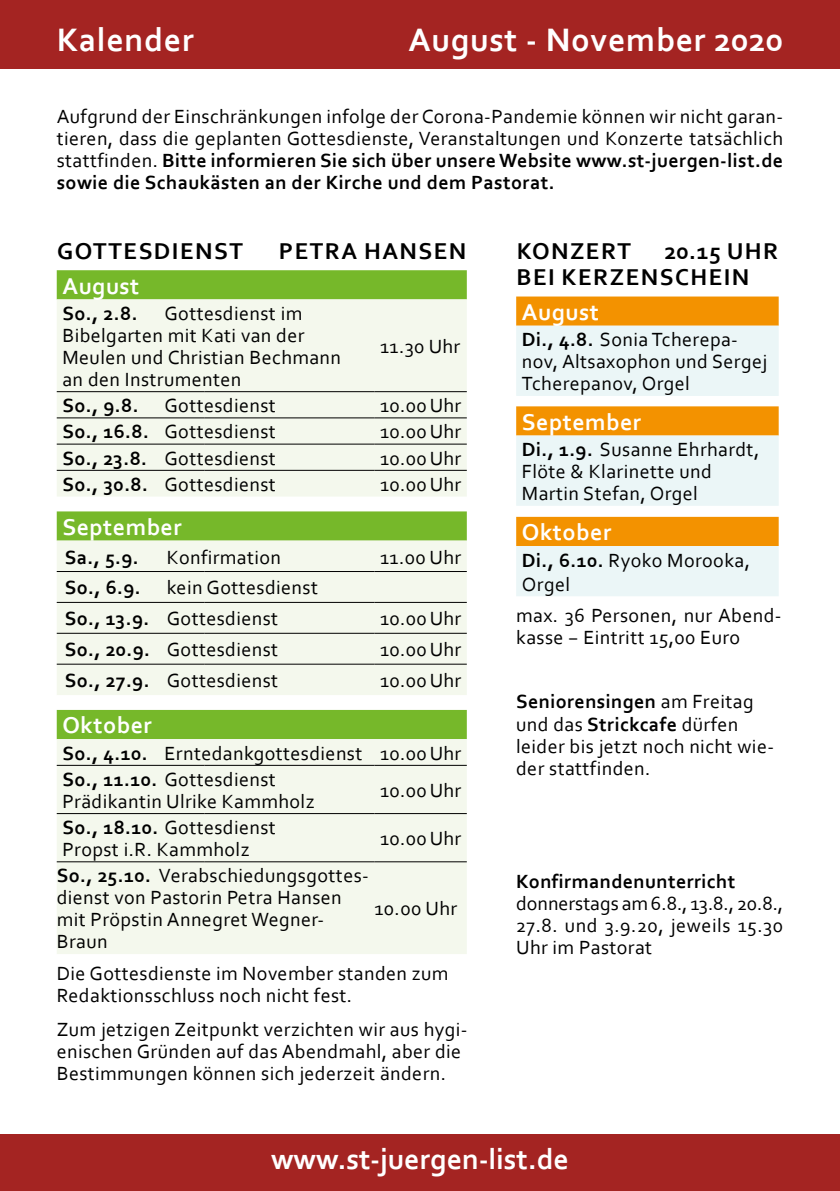
<style>
.page{position:relative;width:840px;height:1191px;background:#fff}
.page>*{position:absolute;margin:0;border:0;box-sizing:border-box;transform-origin:0 0}
.t1{font:700 34px "Corbel";letter-spacing:.02em;color:#fff}
.t2{font:700 30px "Corbel";color:#fff}
.t3{font:700 24px/26px "Corbel";letter-spacing:.06em;color:#000}
.t4{font:700 24px "Corbel";letter-spacing:.02em;color:#fff}
.t5{font:20px/22px "Corbel";letter-spacing:.02em;color:#000}
.t6{font:700 20px "Corbel";letter-spacing:.02em;color:#000}
.s1{font-weight:700}
</style>
<div class="page">
<div style="left:0;top:0;width:839px;height:68px;background:#a42422"></div>
<div style="left:0;top:1134px;width:839px;height:57px;background:#a42422"></div>
<svg style="left:516px;top:296px;width:262px;height:30px;background:#f39508"></svg>
<svg style="left:516px;top:326px;width:262px;height:270px;background:#eee1c2"></svg>
<div style="left:57px;top:270px;width:409px;height:29px;background:#76b82a"></div>
<svg style="left:57px;top:299px;width:409px;height:655px;background:#e8f1db"></svg>
<hr style="left:57px;top:391px;width:147px;height:1px;background:#000">
<hr style="left:204px;top:391px;width:170px;height:1px;background:#000">
<hr style="left:374px;top:391px;width:92px;height:1px;background:#000">
<hr style="left:57px;top:417px;width:147px;height:1px;background:#000">
<hr style="left:204px;top:417px;width:170px;height:1px;background:#000">
<hr style="left:374px;top:417px;width:92px;height:1px;background:#000">
<hr style="left:57px;top:443px;width:147px;height:1px;background:#000">
<hr style="left:204px;top:443px;width:170px;height:1px;background:#000">
<hr style="left:374px;top:443px;width:92px;height:1px;background:#000">
<hr style="left:57px;top:861px;width:147px;height:1px;background:#000">
<hr style="left:204px;top:861px;width:170px;height:1px;background:#000">
<hr style="left:374px;top:861px;width:92px;height:1px;background:#000">
<hr style="left:57px;top:571px;width:147px;height:1px;background:#000">
<hr style="left:204px;top:571px;width:170px;height:1px;background:#000">
<hr style="left:374px;top:571px;width:92px;height:1px;background:#000">
<hr style="left:57px;top:602px;width:147px;height:1px;background:#000">
<hr style="left:204px;top:602px;width:170px;height:1px;background:#000">
<hr style="left:374px;top:602px;width:92px;height:1px;background:#000">
<hr style="left:57px;top:633px;width:147px;height:1px;background:#000">
<hr style="left:204px;top:633px;width:170px;height:1px;background:#000">
<hr style="left:374px;top:633px;width:92px;height:1px;background:#000">
<hr style="left:57px;top:470px;width:147px;height:1px;background:#000">
<hr style="left:204px;top:470px;width:170px;height:1px;background:#000">
<hr style="left:374px;top:470px;width:92px;height:1px;background:#000">
<hr style="left:57px;top:663px;width:147px;height:1px;background:#000">
<hr style="left:204px;top:663px;width:170px;height:1px;background:#000">
<hr style="left:374px;top:663px;width:92px;height:1px;background:#000">
<hr style="left:57px;top:765px;width:147px;height:1px;background:#000">
<hr style="left:204px;top:765px;width:170px;height:1px;background:#000">
<hr style="left:374px;top:765px;width:92px;height:1px;background:#000">
<hr style="left:57px;top:813px;width:147px;height:1px;background:#000">
<hr style="left:204px;top:813px;width:170px;height:1px;background:#000">
<hr style="left:374px;top:813px;width:92px;height:1px;background:#000">
<h1 class="t1" style="left:57px;top:19px;width:139px">Kalender</h1>
<h1 class="t1" style="left:408px;top:19px;width:376px">August - November 2020</h1>
<p class="t5" style="left:57px;top:104px;width:727px;text-align:justify">Aufgrund der Einschränkungen infolge der Corona-Pandemie können wir nicht garan&shy;tieren, dass die geplanten Gottesdienste, Veranstaltungen und Konzerte tatsächlich stattfinden. <span class="s1">Bitte informieren Sie sich über unsere Website www.st-juergen-list.de sowie die Schaukästen an der Kirche und dem Pastorat.</span></p>
<p class="t3" style="left:57px;top:237px;width:187px">GOTTESDIENST</p>
<p class="t3" style="left:279px;top:237px;width:189px">PETRA HANSEN</p>
<p class="t4" style="left:62px;top:271px;width:78px">August</p>
<p class="t6" style="left:62px;top:301px;width:77px">So., 2.8.</p>
<p class="t5" style="left:62px;top:302px;width:280px;text-indent:102px">Gottesdienst im<br>Bibelgarten mit Kati van der<br>Meulen und Christian Bechmann an den Instrumenten</p>
<p class="t5" style="left:380px;top:335px;width:81px">11.30 Uhr</p>
<p class="t6" style="left:62px;top:393px;width:78px">So., 9.8.</p>
<p class="t5" style="left:164px;top:394px;width:113px">Gottesdienst</p>
<p class="t5" style="left:380px;top:394px;width:82px">10.00 Uhr</p>
<p class="t5" style="left:62px;top:420px;width:215px"><span class="s1">So., 16.8.</span> Gottesdienst</p>
<p class="t5" style="left:380px;top:420px;width:82px">10.00 Uhr</p>
<p class="t5" style="left:62px;top:446px;width:215px"><span class="s1">So., 23.8.</span> Gottesdienst</p>
<p class="t5" style="left:380px;top:446px;width:82px">10.00 Uhr</p>
<p class="t5" style="left:62px;top:473px;width:215px"><span class="s1">So., 30.8.</span> Gottesdienst</p>
<p class="t5" style="left:380px;top:473px;width:82px">10.00 Uhr</p>
<p class="t4" style="left:62px;top:512px;width:121px">September</p>
<p class="t6" style="left:65px;top:544px;width:75px">Sa., 5.9.</p>
<p class="t5" style="left:167px;top:545px;width:116px">Konfirmation</p>
<p class="t5" style="left:380px;top:545px;width:82px">11.00 Uhr</p>
<p class="t6" style="left:65px;top:575px;width:77px">So., 6.9.</p>
<p class="t5" style="left:65px;top:572px;width:254px;line-height:30.8px;text-indent:102px">kein Gottesdienst<br><span class="s1">So., 13.9.</span> Gottesdienst</p>
<p class="t5" style="left:380px;top:607px;width:82px">10.00 Uhr</p>
<p class="t5" style="left:65px;top:638px;width:215px"><span class="s1">So., 20.9.</span> Gottesdienst</p>
<p class="t5" style="left:380px;top:638px;width:82px">10.00 Uhr</p>
<p class="t5" style="left:65px;top:669px;width:215px"><span class="s1">So., 27.9.</span> Gottesdienst</p>
<p class="t5" style="left:380px;top:669px;width:82px">10.00 Uhr</p>
<p class="t4" style="left:62px;top:710px;width:91px">Oktober</p>
<p class="t5" style="left:62px;top:739px;width:400px;line-height:26.2px"><span class="s1">So., 4.10.</span> Erntedankgottesdienst 10.00 Uhr<br><span class="s1">So., 11.10.</span> Gottesdienst</p>
<p class="t5" style="left:62px;top:790px;width:253px">Prädikantin Ulrike Kammholz</p>
<p class="t5" style="left:380px;top:779px;width:82px">10.00 Uhr</p>
<p class="t5" style="left:62px;top:816px;width:215px"><span class="s1">So., 18.10.</span> Gottesdienst<br>Propst i.R. Kammholz</p>
<p class="t5" style="left:380px;top:827px;width:82px">10.00 Uhr</p>
<p class="t5" style="left:57px;top:864px;width:313px"><span class="s1">So., 25.10.</span> Verabschiedungsgottes&shy;dienst von Pastorin Petra Hansen mit Pröpstin Annegret Wegner-<br>Braun</p>
<p class="t5" style="left:374px;top:897px;width:84px">10.00 Uhr</p>
<p class="t5" style="left:57px;top:962px;width:393px">Die Gottesdienste im November standen zum<br>Redaktionsschluss noch nicht fest.</p>
<p class="t5" style="left:57px;top:1018px;width:412px">Zum jetzigen Zeitpunkt verzichten wir aus hygi&shy;enischen Gründen auf das Abendmahl, aber die<br>Bestimmungen können sich jederzeit ändern.</p>
<p class="t3" style="left:516px;top:238px;width:116px">KONZERT</p>
<p class="t3" style="left:516px;top:238px;width:263px;text-indent:148px">20.15 UHR<br>BEI KERZENSCHEIN</p>
<p class="t4" style="left:521px;top:297px;width:78px">August</p>
<p class="t5" style="left:521px;top:328px;width:247px"><span class="s1">Di., 4.8.</span> Sonia Tcherepa&shy;nov, Altsaxophon und Sergej<br>Tcherepanov, Orgel</p>
<p class="t4" style="left:521px;top:407px;width:121px">September</p>
<p class="t5" style="left:521px;top:438px;width:239px"><span class="s1">Di., 1.9.</span> Susanne Ehrhardt,<br>Flöte &amp; Klarinette und<br>Martin Stefan, Orgel</p>
<p class="t4" style="left:521px;top:517px;width:91px">Oktober</p>
<p class="t5" style="left:521px;top:547px;width:229px;line-height:24px"><span class="s1">Di., 6.10.</span> Ryoko Morooka,<br>Orgel</p>
<p class="t5" style="left:516px;top:604px;width:267px">max. 36 Personen, nur Abend&shy;kasse − Eintritt 15,00 Euro</p>
<p class="t5" style="left:516px;top:690px;width:259px"><span class="s1">Seniorensingen</span> am Freitag und das <span class="s1">Strickcafe</span> dürfen leider bis jetzt noch nicht wie&shy;der stattfinden.</p>
<p class="t6" style="left:516px;top:869px;width:220px">Konfirmandenunterricht</p>
<p class="t5" style="left:516px;top:891px;width:268px;text-align:justify">donnerstags am 6.8., 13.8., 20.8., 27.8. und 3.9.20, jeweils 15.30<br>Uhr im Pastorat</p>
<h2 class="t2" style="left:271px;top:1140px;width:299px">www.st-juergen-list.de</h2>
</div>
